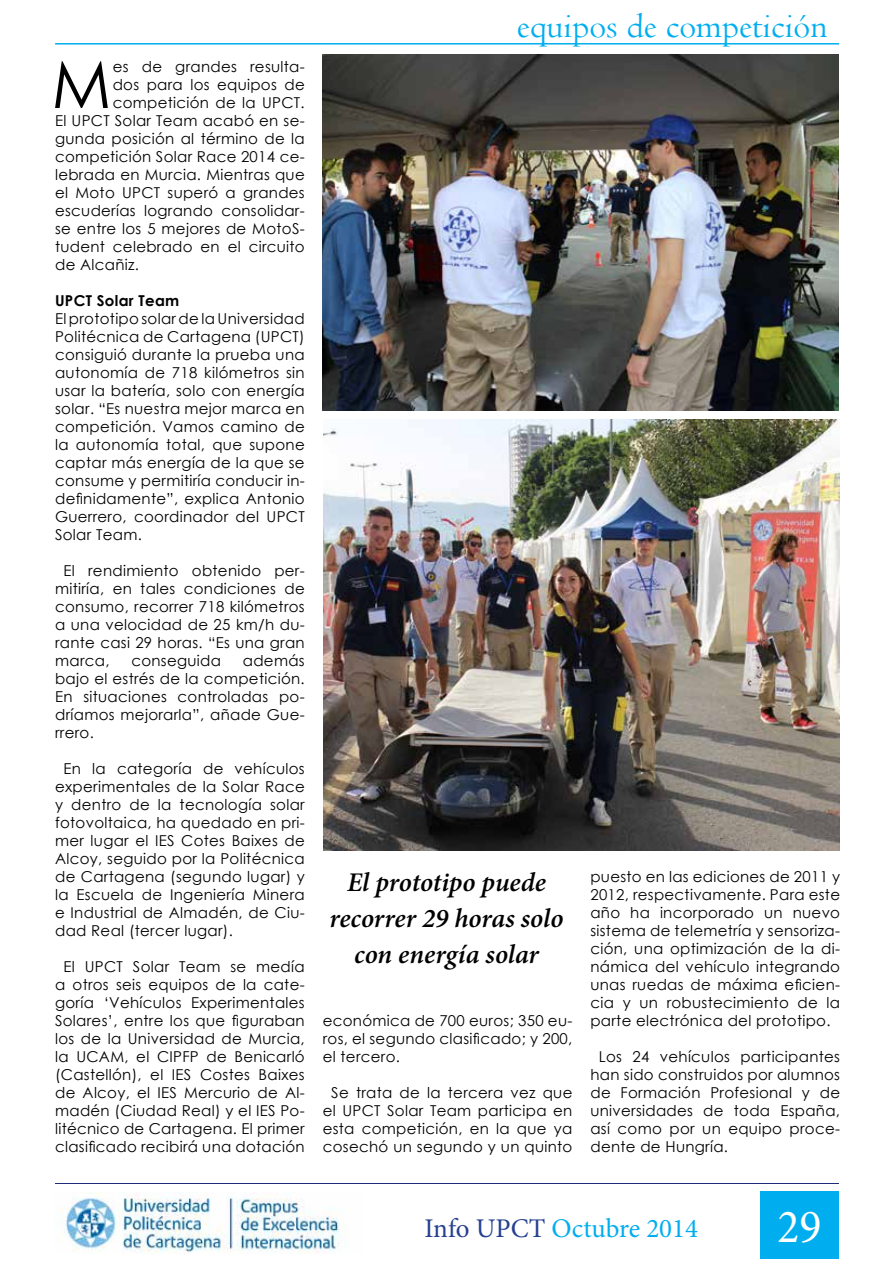
<style>
.page{position:relative;width:893px;height:1263px;background:#fff}
.page>*{position:absolute;margin:0;border:0;box-sizing:border-box;transform-origin:0 0}
.t1{font:65.1px "Century Gothic";color:#000}
.t2{font:47.7px "Minion Pro";color:#fff;scale:.96 1}
.t3{font:36px "Centaur";color:#00aeef}
.t4{font:italic 600 27px/36px "Minion Pro";letter-spacing:-.005em;color:#000;text-align:center}
.t5{font:27px "Minion Pro";color:#00aeef}
.t6{font:15px/18px "Century Gothic";letter-spacing:.02em;color:#000;text-align:justify}
.t7{font:700 15px "Century Gothic";letter-spacing:.02em;color:#000}
.s1{color:#25408f}
</style>
<div class="page">
<div style="left:760px;top:1191px;width:79px;height:67px;background:#00aeef"></div>
<hr style="left:55px;top:1183px;width:784px;height:1px;background:#1d2b7a">
<hr style="left:55px;top:43px;width:784px;height:2px;background:#00aeef">
<img style="left:57px;top:1192px;width:288px;height:61px">
<img style="left:323px;top:54px;width:516px;height:356px">
<img style="left:323px;top:420px;width:516px;height:430px">
<h1 class="t1" style="left:52px;top:39px;width:61px">M</h1>
<p class="t6" style="left:113px;top:57px;width:194px">es de grandes resulta-</p>
<p class="t6" style="left:113px;top:75px;width:194px">dos para los equipos de</p>
<p class="t6" style="left:113px;top:93px;width:194px">competición de la UPCT.</p>
<p class="t6" style="left:55px;top:111px;width:251px">El UPCT Solar Team acabó en se-</p>
<p class="t6" style="left:55px;top:129px;width:251px">gunda posición al término de la</p>
<p class="t6" style="left:55px;top:147px;width:251px">competición Solar Race 2014 ce-</p>
<p class="t6" style="left:55px;top:165px;width:251px">lebrada en Murcia. Mientras que</p>
<p class="t6" style="left:55px;top:183px;width:251px">el Moto UPCT superó a grandes</p>
<p class="t6" style="left:55px;top:201px;width:251px">escuderías logrando consolidar-</p>
<p class="t6" style="left:55px;top:219px;width:251px">se entre los 5 mejores de MotoS-</p>
<p class="t6" style="left:55px;top:237px;width:251px">tudent celebrado en el circuito</p>
<p class="t6" style="left:55px;top:255px;width:85px">de Alcañiz.</p>
<p class="t7" style="left:55px;top:289px;width:126px">UPCT Solar Team</p>
<p class="t6" style="left:55px;top:309px;width:251px">El prototipo solar de la Universidad Politécnica de Cartagena (UPCT) consiguió durante la prueba una autonomía de 718 kilómetros sin usar la batería, solo con energía solar. “Es nuestra mejor marca en competición. Vamos camino de la autonomía total, que supone captar más energía de la que se consume y permitiría conducir in&shy;definidamente”, explica Antonio Guerrero, coordinador del UPCT Solar Team.</p>
<p class="t6" style="left:55px;top:561px;width:251px;text-indent:9px">El rendimiento obtenido per&shy;mitiría, en tales condiciones de consumo, recorrer 718 kilómetros a una velocidad de 25 km/h du&shy;rante casi 29 horas. “Es una gran marca,</p>
<p class="t6" style="left:55px;top:651px;width:251px;text-indent:188px">además bajo el estrés de la competición.<br>En situaciones controladas po&shy;dríamos mejorarla”, añade Gue&shy;rrero.</p>
<p class="t6" style="left:55px;top:759px;width:251px;text-indent:9px">En la categoría de vehículos experimentales de la Solar Race y dentro de la tecnología solar fotovoltaica, ha quedado en pri&shy;mer lugar el IES Cotes Baixes de Alcoy, seguido por la Politécnica de Cartagena (segundo lugar) y la Escuela de Ingeniería Minera e Industrial de Almadén, de Ciu&shy;dad Real (tercer lugar).</p>
<p class="t6" style="left:55px;top:957px;width:251px;text-align:center">El UPCT Solar Team se medía a otros seis equipos de la cate&shy;goría ‘Vehículos Experimentales<br>Solares’, entre los que figuraban los de la Universidad de Murcia, la UCAM, el CIPFP de Benicarló (Castellón), el IES Costes Baixes de Alcoy, el IES Mercurio de Al&shy;madén (Ciudad Real) y el IES Po&shy;litécnico de Cartagena. El primer clasificado recibirá una dotación</p>
<p class="t6" style="left:131px;top:651px;width:91px">conseguida</p>
<h3 class="t3" style="left:517px;top:4px;width:312px">equipos de competición</h3>
<h3 class="t4" style="left:330px;top:864px;width:235px">El prototipo puede recorrer 29 horas solo con energía solar</h3>
<p class="t6" style="left:323px;top:1011px;width:251px">económica de 700 euros; 350 eu&shy;ros, el segundo clasificado; y 200, el tercero.</p>
<p class="t6" style="left:323px;top:1083px;width:251px;text-align:center">Se trata de la tercera vez que el UPCT Solar Team participa en esta competición, en la que ya cosechó un segundo y un quinto</p>
<p class="t6" style="left:590px;top:867px;width:251px">puesto en las ediciones de 2011 y 2012, respectivamente. Para este año ha incorporado un nuevo sistema de telemetría y sensoriza&shy;ción, una optimización de la di&shy;námica del vehículo integrando unas ruedas de máxima eficien&shy;cia y un robustecimiento de la parte electrónica del prototipo.</p>
<p class="t6" style="left:590px;top:1047px;width:251px;text-indent:9px">Los 24 vehículos participantes han sido construidos por alumnos de Formación Profesional y de universidades de toda España, así como por un equipo proce&shy;dente de Hungría.</p>
<h3 class="t5" style="left:424px;top:1210px;width:275px"><span class="s1">Info UPCT</span> Octubre 2014</h3>
<h2 class="t2" style="left:777px;top:1195px;width:47px">29</h2>
</div>
